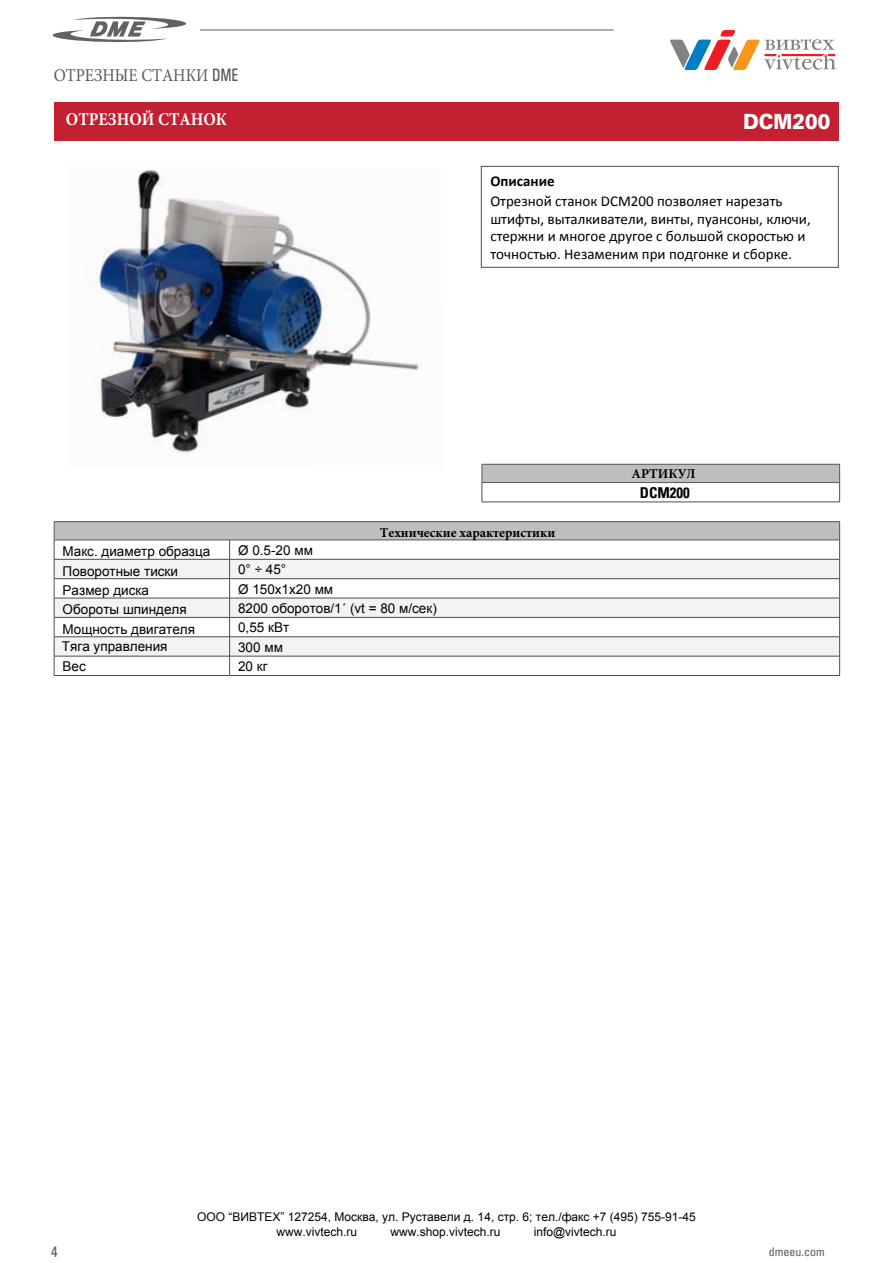
<style>
.page{position:relative;width:893px;height:1263px;background:#fff}
.page>*{position:absolute;margin:0;border:0;box-sizing:border-box;transform-origin:0 0}
.t1{font:900 21px "Univers Com 75";color:#fff;scale:.9 1}
.t2{font:18px "Minion Pro";color:#58595b;scale:.9 1}
.t3{font:700 18px "Minion Pro";color:#fff;scale:.9 1}
.t4{font:15px/17.5px "Calibri";color:#000}
.t5{font:700 15px "Calibri";color:#000}
.t6{font:15px "Univers Com 67 Bold Cond";color:#000}
.t7{font:condensed 15px "Univers Com 57";color:#58595b}
.t8{font:13.5px "Arial";color:#000}
.t9{font:700 13.5px "Minion Pro";color:#000}
.t10{font:12px/14.4px "Arial";color:#000}
.t11{font:condensed 12px "Univers Com 57";color:#58595b}
.s1{font-family:"Univers";font-weight:500;font-stretch:condensed}
</style>
<div class="page">
<svg style="left:52px;top:16px;width:135px;height:27px"></svg>
<hr style="left:200px;top:30px;width:413px;height:1px;background:#58595b">
<div style="left:54px;top:102px;width:785px;height:39px;background:#c32032"></div>
<div style="left:481px;top:166px;width:358px;height:102px;border:1px solid #555759"></div>
<div style="left:54px;top:522px;width:786px;height:18px;background:#bcbec0"></div>
<svg style="left:55px;top:560px;width:784px;height:96px;fill:#f3f3f4"></svg>
<hr style="left:54px;top:521px;width:176px;height:1px;background:#58595b">
<hr style="left:230px;top:521px;width:610px;height:1px;background:#58595b">
<hr style="left:54px;top:540px;width:176px;height:1px;background:#58595b">
<hr style="left:230px;top:540px;width:610px;height:1px;background:#58595b">
<svg style="left:54px;top:522px;width:1px;height:153px"></svg>
<svg style="left:839px;top:522px;width:1px;height:153px"></svg>
<hr style="left:54px;top:675px;width:176px;height:1px;background:#4d4d4f">
<hr style="left:230px;top:675px;width:610px;height:1px;background:#4d4d4f">
<hr style="left:54px;top:559px;width:176px;height:1px;background:#4d4d4f">
<hr style="left:230px;top:559px;width:610px;height:1px;background:#4d4d4f">
<hr style="left:54px;top:578px;width:176px;height:1px;background:#4d4d4f">
<hr style="left:230px;top:578px;width:610px;height:1px;background:#4d4d4f">
<hr style="left:54px;top:598px;width:176px;height:1px;background:#4d4d4f">
<hr style="left:230px;top:598px;width:610px;height:1px;background:#4d4d4f">
<hr style="left:54px;top:617px;width:176px;height:1px;background:#4d4d4f">
<hr style="left:230px;top:617px;width:610px;height:1px;background:#4d4d4f">
<hr style="left:54px;top:636px;width:176px;height:1px;background:#4d4d4f">
<hr style="left:230px;top:636px;width:610px;height:1px;background:#4d4d4f">
<hr style="left:54px;top:656px;width:176px;height:1px;background:#4d4d4f">
<hr style="left:230px;top:656px;width:610px;height:1px;background:#4d4d4f">
<svg style="left:229px;top:540px;width:1px;height:135px"></svg>
<div style="left:482px;top:464px;width:358px;height:18px;background:#bcbec0"></div>
<hr style="left:482px;top:464px;width:358px;height:1px;background:#58595b">
<hr style="left:482px;top:482px;width:358px;height:1px;background:#58595b">
<svg style="left:482px;top:464px;width:1px;height:38px"></svg>
<svg style="left:839px;top:464px;width:1px;height:38px"></svg>
<hr style="left:482px;top:502px;width:358px;height:1px;background:#4d4d4f">
<img style="left:94px;top:170px;width:325px;height:284px">
<img style="left:670px;top:30px;width:166px;height:40px">
<h2 class="t2" style="left:54px;top:63px;width:207px">ОТРЕЗНЫЕ СТАНКИ <span class="s1">DME</span></h2>
<h2 class="t3" style="left:66px;top:107px;width:181px">ОТРЕЗНОЙ СТАНОК</h2>
<h1 class="t1" style="left:743px;top:108px;width:98px">DCM200</h1>
<p class="t5" style="left:490px;top:172px;width:66px">Описание</p>
<p class="t4" style="left:490px;top:192px;width:322px">Отрезной станок DCM200 позволяет нарезать штифты, выталкиватели, винты, пуансоны, ключи, стержни и многое другое с большой скоростью и точностью. Незаменим при подгонке и сборке.</p>
<p class="t9" style="left:380px;top:523px;width:177px">Технические характеристики</p>
<p class="t9" style="left:632px;top:464px;width:66px">АРТИКУЛ</p>
<p class="t6" style="left:640px;top:483px;width:51px">DCM200</p>
<p class="t8" style="left:63px;top:542px;width:149px">Макс. диаметр образца</p>
<p class="t8" style="left:238px;top:541px;width:76px">Ø 0.5-20 мм</p>
<p class="t8" style="left:63px;top:562px;width:117px">Поворотные тиски</p>
<p class="t8" style="left:238px;top:561px;width:50px">0° ÷ 45°</p>
<p class="t8" style="left:63px;top:581px;width:88px">Размер диска</p>
<p class="t8" style="left:238px;top:580px;width:97px">Ø 150x1x20 мм</p>
<p class="t8" style="left:63px;top:601px;width:126px">Обороты шпинделя</p>
<p class="t8" style="left:238px;top:599px;width:200px">8200 оборотов/1´ (vt = 80 м/сек)</p>
<p class="t8" style="left:63px;top:620px;width:134px">Мощность двигателя</p>
<p class="t8" style="left:238px;top:619px;width:53px">0,55 кВт</p>
<p class="t8" style="left:62px;top:637px;width:107px">Тяга управления</p>
<p class="t8" style="left:238px;top:638px;width:46px">300 мм</p>
<p class="t8" style="left:63px;top:657px;width:25px">Вес</p>
<p class="t8" style="left:238px;top:657px;width:31px">20 кг</p>
<p class="t10" style="left:276px;top:1210px;width:421px;text-indent:-79px">OOO “ВИВТЕХ” 127254, Москва, ул. Руставели д. 14, стр. 6; тел./факс +7 (495) 755-91-45 www.vivtech.ru</p>
<p class="t10" style="left:390px;top:1224px;width:112px">www.shop.vivtech.ru</p>
<p class="t10" style="left:534px;top:1224px;width:84px">info@vivtech.ru</p>
<p class="t7" style="left:51px;top:1242px;width:8px">4</p>
<p class="t11" style="left:769px;top:1244px;width:57px">dmeeu.com</p>
</div>
